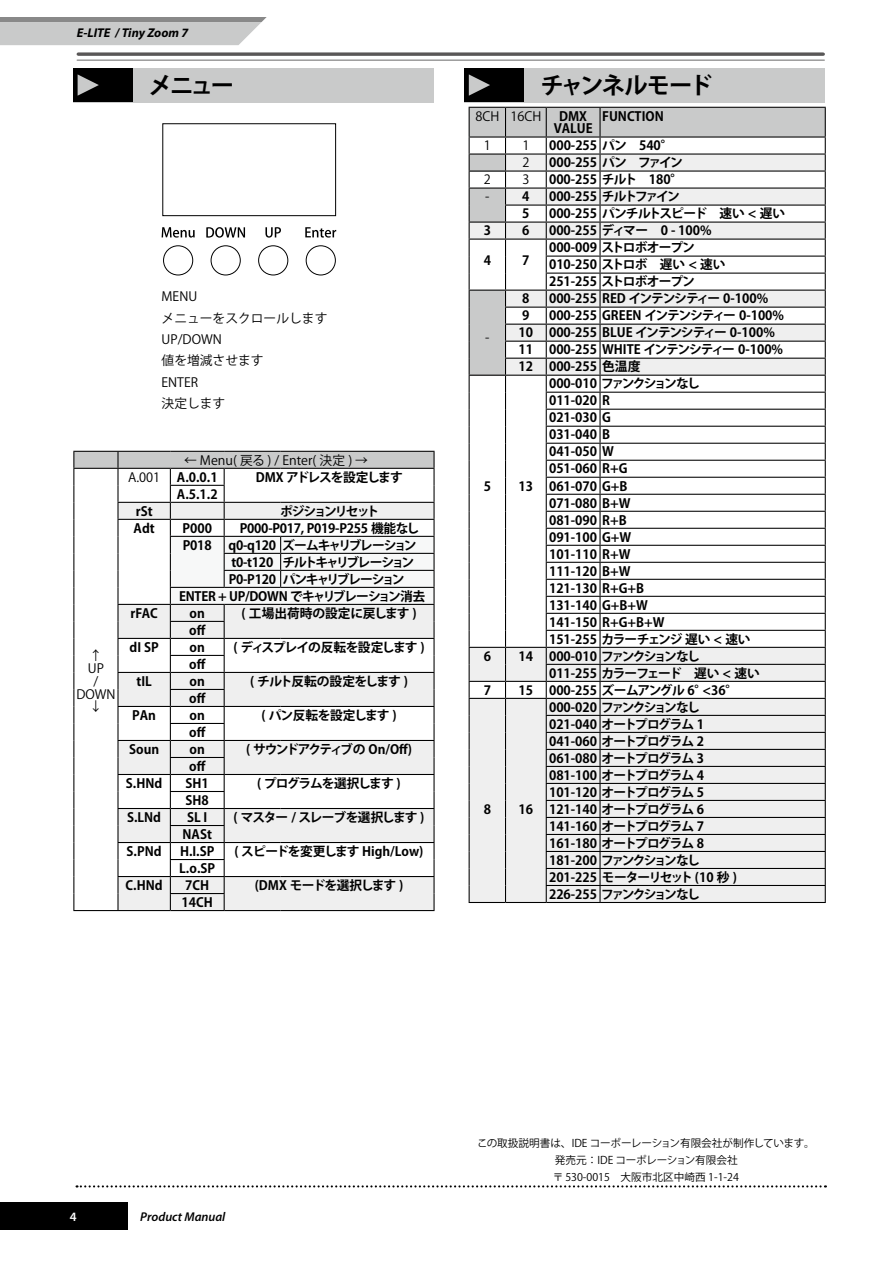
<style>
.page{position:relative;width:893px;height:1263px;background:#fff}
.page>*{position:absolute;margin:0;border:0;box-sizing:border-box;transform-origin:0 0}
.t1{font:700 23.4px "Koz Go Pro";letter-spacing:-.07em;color:#000}
.t2{font:700 23.4px "Koz Go Pro";letter-spacing:-.095em;color:#000}
.t3{font:700 12.75px/17px "Koz Go Pro";color:#000}
.t4{font:700 12.75px/17px "Koz Go Pro";letter-spacing:-.06em;color:#000}
.t5{font:700 12.75px "Koz Go Pro";letter-spacing:-.02em;color:#000}
.t6{font:700 12.75px/17px "Koz Go Pro";letter-spacing:-.08em;color:#000}
.t7{font:12.75px/21.3px "Koz Go Pro";color:#000}
.t8{font:700 12.75px "Koz Go Pro";letter-spacing:-.05em;color:#000}
.t9{font:700 12.75px "Koz Go Pro";letter-spacing:-.04em;color:#000}
.t10{font:700 12.75px "Koz Go Pro";letter-spacing:-.045em;color:#000}
.t11{font:700 12.75px "Koz Go Pro";letter-spacing:-.12em;color:#000}
.t12{font:700 12.75px "Koz Go Pro";letter-spacing:-.09em;color:#000}
.t13{font:700 12.75px "Koz Go Pro";letter-spacing:-.14em;color:#000}
.t14{font:italic 700 12.75px "Myriad Pro";color:#000}
.t15{font:700 12.75px "Koz Go Pro";letter-spacing:-.095em;color:#000}
.t16{font:italic 600 12.75px "Myriad Pro";color:#000}
.t17{font:700 12.75px "Koz Go Pro";letter-spacing:-.085em;color:#000}
.t18{font:700 12.75px "Koz Go Pro";letter-spacing:-.145em;color:#000}
.t19{font:600 12.75px "Myriad Pro";color:#fff}
.t20{font:10.65px/17px "Koz Go Pro";color:#000;text-align:center}
</style>
<div class="page">
<svg style="left:0;top:17px;width:267px;height:28px;background:#c0c1c1"></svg>
<div style="left:0;top:1202px;width:128px;height:28px;background:#000"></div>
<svg style="left:78px;top:52px;width:745px;height:4px;background:#716f6f"></svg>
<hr style="left:77px;top:60px;width:747px;height:1px;background:#898989">
<svg style="left:469px;top:107px;width:357px;height:795px"></svg>
<hr style="left:469px;top:902px;width:36px;height:1px;background:#000">
<hr style="left:505px;top:902px;width:41px;height:1px;background:#000">
<hr style="left:546px;top:902px;width:54px;height:1px;background:#000">
<hr style="left:600px;top:902px;width:226px;height:1px;background:#000">
<svg style="left:77px;top:1185px;width:749px;height:2px"></svg>
<div style="left:73px;top:68px;width:361px;height:34px;background:#c9caca"></div>
<div style="left:73px;top:68px;width:60px;height:34px;background:#000"></div>
<svg style="left:78px;top:74px;width:21px;height:22px"></svg>
<div style="left:465px;top:68px;width:360px;height:34px;background:#c9caca"></div>
<div style="left:465px;top:68px;width:59px;height:34px;background:#000"></div>
<svg style="left:469px;top:74px;width:21px;height:22px"></svg>
<div style="left:162px;top:123px;width:174px;height:93px;border:1px solid #000"></div>
<div style="left:163px;top:245px;width:30px;height:30px;border:1px solid #000;border-radius:50%"></div>
<div style="left:211px;top:245px;width:30px;height:30px;border:1px solid #000;border-radius:50%"></div>
<div style="left:258px;top:245px;width:30px;height:30px;border:1px solid #000;border-radius:50%"></div>
<div style="left:306px;top:245px;width:30px;height:30px;border:1px solid #000;border-radius:50%"></div>
<svg style="left:162px;top:227px;width:33px;height:11px"></svg>
<svg style="left:305px;top:227px;width:31px;height:11px"></svg>
<svg style="left:265px;top:227px;width:16px;height:11px"></svg>
<svg style="left:206px;top:227px;width:39px;height:11px"></svg>
<svg style="left:73px;top:451px;width:362px;height:459px"></svg>
<hr style="left:73px;top:910px;width:45px;height:1px;background:#000">
<hr style="left:118px;top:910px;width:52px;height:1px;background:#000">
<hr style="left:170px;top:910px;width:54px;height:1px;background:#000">
<hr style="left:224px;top:910px;width:57px;height:1px;background:#000">
<hr style="left:281px;top:910px;width:154px;height:1px;background:#000">
<p class="t14" style="left:77px;top:26px;width:113px">E-LITE / Tiny Zoom 7</p>
<h1 class="t2" style="left:148px;top:70px;width:87px">メニュー</h1>
<h1 class="t1" style="left:540px;top:70px;width:174px">チャンネルモード</h1>
<p class="t7" style="left:162px;top:286px;width:167px">MENU<br>メニューをスクロールします<br>UP/DOWN<br>値を増減させます<br>ENTER<br>決定します</p>
<p class="t7" style="left:76px;top:649px;width:41px;line-height:12.8px;text-align:center">↑<br>UP<br>/<br>DOWN ↓</p>
<p class="t7" style="left:184px;top:450px;width:186px">← Menu( 戻る ) / Enter( 決定 ) →</p>
<p class="t7" style="left:128px;top:467px;width:34px">A.001</p>
<p class="t5" style="left:177px;top:469px;width:42px">A.0.0.1</p>
<p class="t6" style="left:256px;top:469px;width:148px">DMX アドレスを設定します</p>
<p class="t5" style="left:177px;top:486px;width:42px">A.5.1.2</p>
<p class="t5" style="left:136px;top:503px;width:18px">rSt</p>
<p class="t18" style="left:280px;top:503px;width:101px">ポジションリセット</p>
<p class="t5" style="left:134px;top:520px;width:23px">Adt</p>
<p class="t5" style="left:182px;top:520px;width:31px">P000</p>
<p class="t5" style="left:240px;top:520px;width:181px">P000-P017, P019-P255 機能なし</p>
<p class="t5" style="left:183px;top:537px;width:30px">P018</p>
<p class="t6" style="left:229px;top:537px;width:189px">q0-q120 ズームキャリブレーション</p>
<p class="t11" style="left:231px;top:554px;width:184px">t0-t120 チルトキャリブレーション</p>
<p class="t12" style="left:229px;top:571px;width:177px">P0-P120 パンキャリブレーション</p>
<p class="t8" style="left:179px;top:588px;width:248px">ENTER + UP/DOWN でキャリブレーション消去</p>
<p class="t5" style="left:130px;top:605px;width:29px">rFAC</p>
<p class="t5" style="left:190px;top:605px;width:17px">on</p>
<p class="t5" style="left:241px;top:605px;width:177px">( 工場出荷時の設定に戻します )</p>
<p class="t5" style="left:189px;top:622px;width:18px">off</p>
<p class="t5" style="left:130px;top:639px;width:31px">dI SP</p>
<p class="t5" style="left:190px;top:639px;width:17px">on</p>
<p class="t6" style="left:234px;top:639px;width:192px">( ディスプレイの反転を設定します )</p>
<p class="t5" style="left:189px;top:656px;width:18px">off</p>
<p class="t5" style="left:136px;top:673px;width:17px">tIL</p>
<p class="t5" style="left:190px;top:673px;width:17px">on</p>
<p class="t8" style="left:250px;top:673px;width:159px">( チルト反転の設定をします )</p>
<p class="t5" style="left:189px;top:690px;width:18px">off</p>
<p class="t5" style="left:132px;top:707px;width:25px">PAn</p>
<p class="t5" style="left:190px;top:707px;width:17px">on</p>
<p class="t9" style="left:261px;top:707px;width:137px">( パン反転を設定します )</p>
<p class="t5" style="left:189px;top:724px;width:18px">off</p>
<p class="t5" style="left:129px;top:741px;width:32px">Soun</p>
<p class="t5" style="left:190px;top:741px;width:17px">on</p>
<p class="t13" style="left:246px;top:741px;width:168px">( サウンドアクティブの On/Off)</p>
<p class="t5" style="left:189px;top:758px;width:18px">off</p>
<p class="t5" style="left:126px;top:775px;width:38px">S.HNd</p>
<p class="t5" style="left:186px;top:775px;width:25px">SH1</p>
<p class="t17" style="left:257px;top:775px;width:145px">( プログラムを選択します )</p>
<p class="t5" style="left:186px;top:792px;width:25px">SH8</p>
<p class="t5" style="left:127px;top:809px;width:35px">S.LNd</p>
<p class="t5" style="left:187px;top:809px;width:22px">SL I</p>
<p class="t6" style="left:234px;top:809px;width:192px">( マスター / スレーブを選択します )</p>
<p class="t5" style="left:182px;top:826px;width:31px">NASt</p>
<p class="t5" style="left:127px;top:843px;width:36px">S.PNd</p>
<p class="t5" style="left:180px;top:843px;width:36px">H.I.SP</p>
<p class="t9" style="left:235px;top:843px;width:190px">( スピードを変更します High/Low)</p>
<p class="t5" style="left:179px;top:860px;width:37px">L.o.SP</p>
<p class="t5" style="left:126px;top:877px;width:39px">C.HNd</p>
<p class="t5" style="left:185px;top:877px;width:25px">7CH</p>
<p class="t4" style="left:255px;top:877px;width:150px">(DMX モードを選択します )</p>
<p class="t5" style="left:182px;top:894px;width:33px">14CH</p>
<p class="t7" style="left:475px;top:106px;width:67px">8CH 16CH</p>
<p class="t3" style="left:554px;top:110px;width:40px;line-height:12.8px;text-align:center">DMX<br>VALUE</p>
<p class="t3" style="left:602px;top:108px;width:63px">FUNCTION</p>
<p class="t7" style="left:484px;top:135px;width:9px">1</p>
<p class="t7" style="left:522px;top:135px;width:9px">1</p>
<p class="t3" style="left:549px;top:138px;width:126px">000-255 パン　540°</p>
<p class="t7" style="left:522px;top:152px;width:9px">2</p>
<p class="t5" style="left:549px;top:154px;width:135px">000-255 パン　ファイン</p>
<p class="t7" style="left:484px;top:169px;width:9px">2</p>
<p class="t7" style="left:522px;top:169px;width:9px">3</p>
<p class="t3" style="left:549px;top:172px;width:135px">000-255 チルト　180°</p>
<p class="t7" style="left:485px;top:186px;width:6px">-</p>
<p class="t5" style="left:522px;top:188px;width:9px">4</p>
<p class="t15" style="left:549px;top:188px;width:132px">000-255 チルトファイン</p>
<p class="t5" style="left:522px;top:205px;width:9px">5</p>
<p class="t10" style="left:549px;top:205px;width:238px">000-255 パンチルトスピード　速い &lt; 遅い</p>
<p class="t5" style="left:484px;top:222px;width:9px">3</p>
<p class="t5" style="left:522px;top:222px;width:9px">6</p>
<p class="t3" style="left:549px;top:223px;width:164px">000-255 ディマー　0 - 100%</p>
<p class="t5" style="left:484px;top:252px;width:9px">4</p>
<p class="t5" style="left:522px;top:252px;width:9px">7</p>
<p class="t4" style="left:549px;top:240px;width:178px">000-009 ストロボオープン<br>010-250 ストロボ　遅い &lt; 速い<br>251-255 ストロボオープン</p>
<p class="t7" style="left:485px;top:327px;width:6px">-</p>
<p class="t5" style="left:522px;top:291px;width:9px">8</p>
<p class="t3" style="left:549px;top:291px;width:221px">000-255 RED インテンシティー 0-100%</p>
<p class="t5" style="left:522px;top:308px;width:9px">9</p>
<p class="t3" style="left:519px;top:308px;width:267px;text-indent:30px">000-255 GREEN インテンシティー 0-100%<br>10 000-255 BLUE インテンシティー 0-100%<br>11 000-255 WHITE インテンシティー 0-100%<br>12 000-255 色温度</p>
<p class="t5" style="left:484px;top:478px;width:9px">5</p>
<p class="t5" style="left:519px;top:478px;width:16px">13</p>
<p class="t3" style="left:549px;top:376px;width:203px">000-010 ファンクションなし<br>011-020 R<br>021-030 G<br>031-040 B<br>041-050 W<br>051-060 R+G<br>061-070 G+B<br>071-080 B+W<br>081-090 R+B<br>091-100 G+W<br>101-110 R+W<br>111-120 B+W<br>121-130 R+G+B<br>131-140 G+B+W<br>141-150 R+G+B+W<br>151-255 カラーチェンジ 遅い &lt; 速い</p>
<p class="t5" style="left:484px;top:648px;width:9px">6</p>
<p class="t6" style="left:549px;top:648px;width:212px;text-indent:-30px">14 000-010 ファンクションなし<br>011-255 カラーフェード　遅い &lt; 速い</p>
<p class="t5" style="left:484px;top:682px;width:9px">7</p>
<p class="t5" style="left:519px;top:682px;width:221px">15 000-255 ズームアングル 6°&lt;36°</p>
<p class="t5" style="left:484px;top:801px;width:9px">8</p>
<p class="t5" style="left:519px;top:801px;width:16px">16</p>
<p class="t4" style="left:549px;top:699px;width:189px">000-020 ファンクションなし<br>021-040 オートプログラム 1<br>041-060 オートプログラム 2<br>061-080 オートプログラム 3<br>081-100 オートプログラム 4<br>101-120 オートプログラム 5<br>121-140 オートプログラム 6<br>141-160 オートプログラム 7<br>161-180 オートプログラム 8<br>181-200 ファンクションなし<br>201-225 モーターリセット (10 秒 )<br>226-255 ファンクションなし</p>
<p class="t19" style="left:70px;top:1209px;width:8px">4</p>
<p class="t16" style="left:140px;top:1209px;width:87px">Product Manual</p>
<p class="t20" style="left:477px;top:1135px;width:339px">この取扱説明書は、IDE コーポーレーション有限会社が制作しています。発売元：IDE コーポレーション有限会社<br>〒 530-0015　大阪市北区中崎西 1-1-24</p>
</div>
